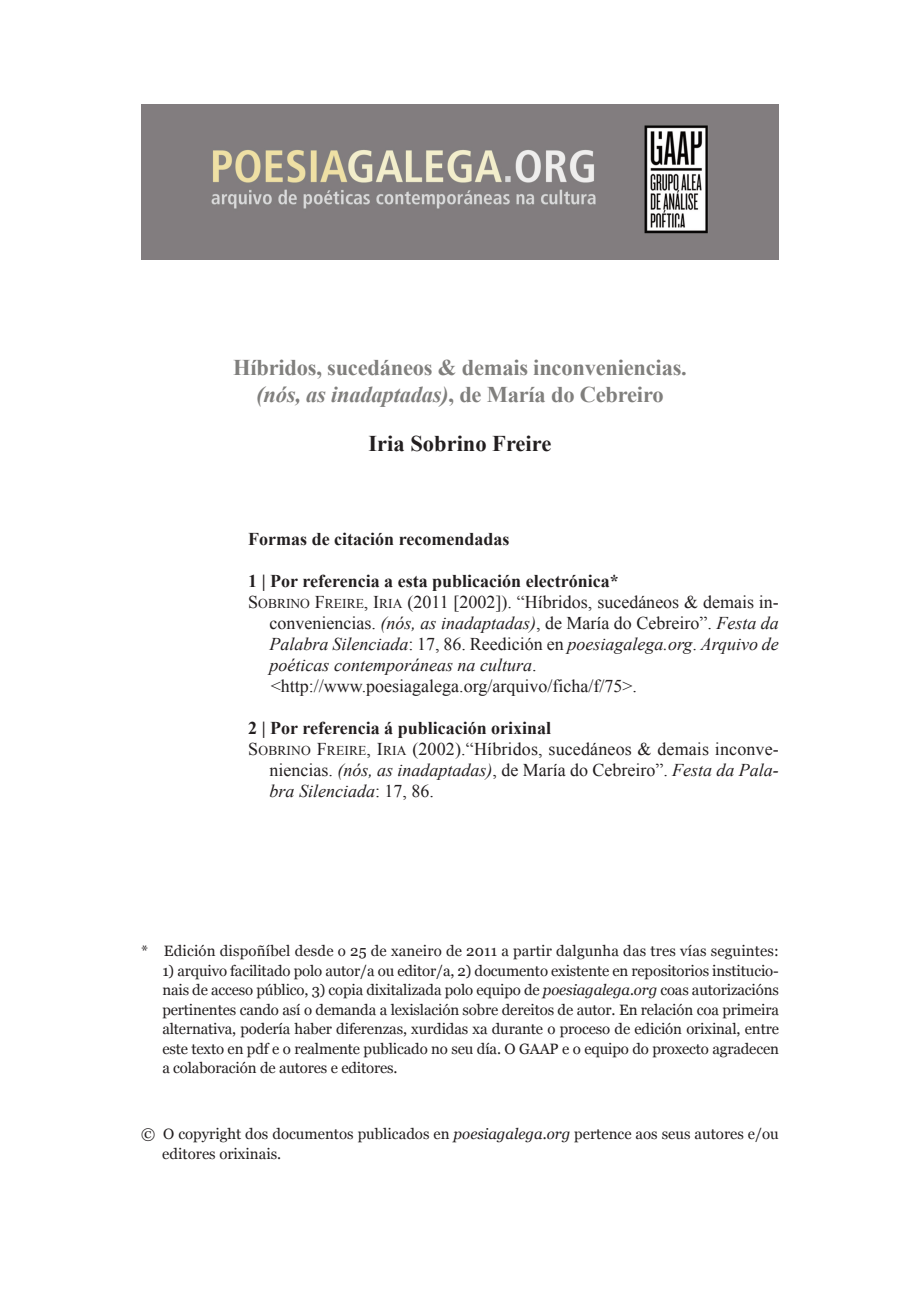
<style>
.page{position:relative;width:920px;height:1290px;background:#fff}
.page>*{position:absolute;margin:0;border:0;box-sizing:border-box;transform-origin:0 0}
.t1{font:700 22.5px/27px "Times New Roman";letter-spacing:-.01em;color:#807f7d;text-align:center}
.t2{font:700 22.5px "Times New Roman";color:#231f20}
.t3{font:18px "Times New Roman";color:#231f20}
.t4{font:italic 18px "Times New Roman";color:#231f20}
.t5{font:700 18px "Times New Roman";color:#231f20}
.t6{font:15px/19.5px "Georgia";color:#231f20}
.s1{font-style:italic}
.s2{font-size:13.5px}
.s3{font-style:normal}
</style>
<div class="page">
<div style="left:141px;top:101px;width:638px;height:163px;background:linear-gradient(to right,#fff,#fff)"></div>
<img style="left:141px;top:105px;width:638px;height:155px">
<h1 class="t1" style="left:233px;top:354px;width:455px">Híbridos, sucedáneos &amp; demais inconveniencias. <span class="s1">(nós, as inadaptadas)</span>, de María do Cebreiro</h1>
<h1 class="t2" style="left:369px;top:430px;width:184px">Iria Sobrino Freire</h1>
<p class="t5" style="left:248px;top:528px;width:263px">Formas de citación recomendadas</p>
<p class="t5" style="left:248px;top:571px;width:372px">1 | Por referencia a esta publicación electrónica*</p>
<p class="t3" style="left:248px;top:592px;width:532px">S<span class="s2">obrino</span> F<span class="s2">reire</span>, i<span class="s2">ria</span> (2011 [2002]). “Híbridos, sucedáneos &amp; demais in-</p>
<p class="t3" style="left:270px;top:613px;width:511px">conveniencias. <span class="s1">(nós, as inadaptadas)</span>, de María do Cebreiro”. <span class="s1">Festa da</span></p>
<p class="t4" style="left:270px;top:634px;width:511px">Palabra Silenciada<span class="s3">: 17, 86. reedición en</span> poesiagalega.org<span class="s3">.</span> Arquivo de</p>
<p class="t4" style="left:270px;top:655px;width:268px">poéticas contemporáneas na cultura<span class="s3">.</span></p>
<p class="t3" style="left:271px;top:676px;width:368px">&lt;http://www.poesiagalega.org/arquivo/ficha/f/75&gt;.</p>
<p class="t5" style="left:248px;top:718px;width:304px">2 | Por referencia á publicación orixinal</p>
<p class="t3" style="left:248px;top:739px;width:532px">S<span class="s2">obrino</span> F<span class="s2">reire</span>, i<span class="s2">ria</span> (2002).“Híbridos, sucedáneos &amp; demais inconve-</p>
<p class="t4" style="left:270px;top:760px;width:511px"><span class="s3">niencias.</span> (nós, as inadaptadas)<span class="s3">, de María do Cebreiro”.</span> Festa da Pala-</p>
<p class="t4" style="left:270px;top:781px;width:166px">bra Silenciada<span class="s3">: 17, 86.</span></p>
<p class="t6" style="left:141px;top:941px;width:639px">* Edición dispoñíbel desde o 25 de xaneiro de 2011 a partir dalgunha das tres vías seguintes:</p>
<p class="t6" style="left:162px;top:960px;width:618px;text-align:justify">1) arquivo facilitado polo autor/a ou editor/a, 2) documento existente en repositorios institucio&shy;nais de acceso público, 3) copia dixitalizada polo equipo de <span class="s1">poesiagalega.org</span> coas autorizacións pertinentes cando así o demanda a lexislación sobre dereitos de autor. En relación coa primeira alternativa, podería haber diferenzas, xurdidas xa durante o proceso de edición orixinal, entre este texto en pdf e o realmente publicado no seu día. O GAAP e o equipo do proxecto agradecen a colaboración de autores e editores.</p>
<p class="t6" style="left:162px;top:1124px;width:618px;text-indent:-21px">© O copyright dos documentos publicados en <span class="s1">poesiagalega.org</span> pertence aos seus autores e/ou editores orixinais.</p>
</div>
